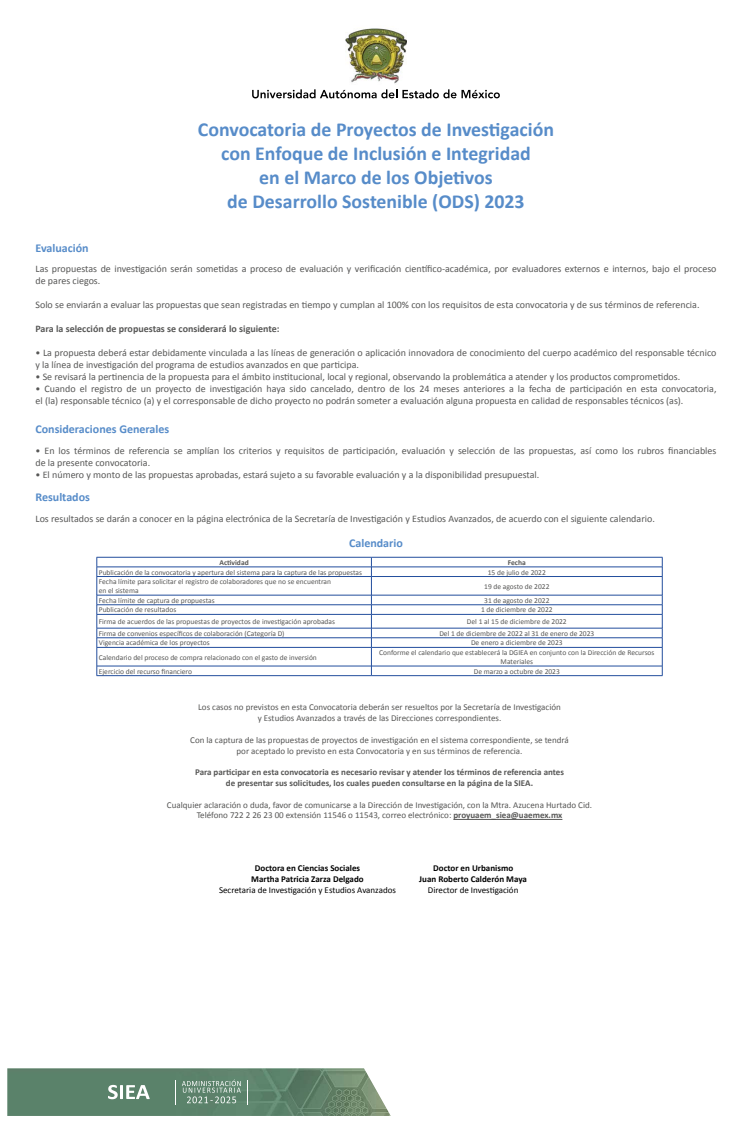
<style>
.page{position:relative;width:752px;height:1134px;background:#fff}
.page>*{position:absolute;margin:0;border:0;box-sizing:border-box;transform-origin:0 0}
.t1{font:700 19.85px/23.8px "Calibri";color:#578cc9;text-align:center}
.t2{font:700 12px "Calibri";color:#578cc9}
.t3{font:10px/12px "Calibri";color:#575756}
.t4{font:700 10px "Calibri";color:#575756}
.t5{font:9px/10.8px "Calibri";color:#575756;text-align:center}
.t6{font:700 9px/10.8px "Calibri";color:#575756;text-align:center}
.t7{font:700 9px/10.8px "Calibri";color:#000;text-align:center}
.t8{font:9px "Calibri";color:#000}
.t9{font:7.5px/9px "Calibri";color:#575756}
.t10{font:700 7.5px "Calibri";color:#575756}
.s1{font-weight:700}
</style>
<div class="page">
<hr style="left:453px;top:819px;width:109px;height:1px;background:#575756">
<hr style="left:96px;top:638px;width:275px;height:1px;background:#234e9d">
<hr style="left:371px;top:638px;width:290px;height:1px;background:#234e9d">
<hr style="left:96px;top:647px;width:275px;height:1px;background:#234e9d">
<hr style="left:371px;top:647px;width:291px;height:1px;background:#234e9d">
<hr style="left:96px;top:595px;width:275px;height:1px;background:#234e9c">
<hr style="left:371px;top:595px;width:291px;height:1px;background:#234e9c">
<hr style="left:96px;top:605px;width:275px;height:1px;background:#234e9c">
<hr style="left:371px;top:605px;width:291px;height:1px;background:#234e9c">
<hr style="left:371px;top:557px;width:291px;height:1px;background:#234e9d">
<hr style="left:371px;top:675px;width:291px;height:1px;background:#234e9d">
<hr style="left:96px;top:675px;width:275px;height:1px;background:#234e9d">
<hr style="left:96px;top:576px;width:275px;height:1px;background:#234e9d">
<hr style="left:371px;top:614px;width:291px;height:1px;background:#234e9d">
<hr style="left:371px;top:628px;width:291px;height:1px;background:#234e9d">
<hr style="left:371px;top:666px;width:291px;height:1px;background:#234e9d">
<hr style="left:96px;top:614px;width:275px;height:1px;background:#234e9d">
<hr style="left:97px;top:628px;width:274px;height:1px;background:#234e9d">
<hr style="left:97px;top:666px;width:274px;height:1px;background:#234e9d">
<hr style="left:96px;top:557px;width:275px;height:1px;background:#234e9d">
<hr style="left:97px;top:567px;width:274px;height:1px;background:#234e9d">
<svg style="left:96px;top:557px;width:1px;height:118px"></svg>
<hr style="left:371px;top:567px;width:291px;height:1px;background:#234e9d">
<hr style="left:371px;top:576px;width:291px;height:1px;background:#234e9d">
<svg style="left:371px;top:557px;width:1px;height:118px"></svg>
<svg style="left:661px;top:557px;width:1px;height:118px"></svg>
<img style="left:7px;top:1068px;width:383px;height:48px">
<svg style="left:108px;top:1085px;width:42px;height:14px"></svg>
<svg style="left:182px;top:1079px;width:59px;height:24px"></svg>
<svg style="left:175px;top:1080px;width:1px;height:24px"></svg>
<svg style="left:247px;top:1080px;width:1px;height:24px"></svg>
<svg style="left:252px;top:89px;width:247px;height:9px"></svg>
<img style="left:345px;top:28px;width:62px;height:56px">
<h1 class="t1" style="left:198px;top:117px;width:357px">Convocatoria de Proyectos de Investigación con Enfoque de Inclusión e Integridad<br>en el Marco de los Objetivos<br>de Desarrollo Sostenible (ODS) 2023</h1>
<p class="t2" style="left:35px;top:240px;width:55px">Evaluación</p>
<p class="t3" style="left:35px;top:262px;width:682px">Las propuestas de investigación serán sometidas a proceso de evaluación y verificación científico-académica, por evaluadores externos e internos, bajo el proceso de pares ciegos.</p>
<p class="t3" style="left:35px;top:298px;width:665px">Solo se enviarán a evaluar las propuestas que sean registradas en tiempo y cumplan al 100% con los requisitos de esta convocatoria y de sus términos de referencia.</p>
<p class="t4" style="left:35px;top:321px;width:245px">Para la selección de propuestas se considerará lo siguiente:</p>
<p class="t3" style="left:35px;top:346px;width:682px">• La propuesta deberá estar debidamente vinculada a las líneas de generación o aplicación innovadora de conocimiento del cuerpo académico del responsable técnico y la línea de investigación del programa de estudios avanzados en que participa.</p>
<p class="t3" style="left:35px;top:370px;width:646px">• Se revisará la pertinencia de la propuesta para el ámbito institucional, local y regional, observando la problemática a atender y los productos comprometidos.</p>
<p class="t3" style="left:35px;top:382px;width:682px">• Cuando el registro de un proyecto de investigación haya sido cancelado, dentro de los 24 meses anteriores a la fecha de participación en esta convocatoria, el (la) responsable técnico (a) y el corresponsable de dicho proyecto no podrán someter a evaluación alguna propuesta en calidad de responsables técnicos (as).</p>
<p class="t2" style="left:35px;top:420px;width:135px">Consideraciones Generales</p>
<p class="t3" style="left:35px;top:444px;width:682px">• En los términos de referencia se amplían los criterios y requisitos de participación, evaluación y selección de las propuestas, así como los rubros financiables de la presente convocatoria.</p>
<p class="t3" style="left:35px;top:468px;width:505px">• El número y monto de las propuestas aprobadas, estará sujeto a su favorable evaluación y a la disponibilidad presupuestal.</p>
<p class="t2" style="left:35px;top:489px;width:56px">Resultados</p>
<p class="t3" style="left:35px;top:512px;width:620px">Los resultados se darán a conocer en la página electrónica de la Secretaría de Investigación y Estudios Avanzados, de acuerdo con el siguiente calendario.</p>
<p class="t2" style="left:349px;top:535px;width:55px">Calendario</p>
<p class="t10" style="left:219px;top:557px;width:31px">Actividad</p>
<p class="t10" style="left:507px;top:557px;width:19px">Fecha</p>
<p class="t9" style="left:99px;top:567px;width:264px">Publicación de la convocatoria y apertura del sistema para la captura de las propuestas</p>
<p class="t9" style="left:487px;top:567px;width:60px">15 de julio de 2022</p>
<p class="t9" style="left:99px;top:577px;width:234px">Fecha límite para solicitar el registro de colaboradores que no se encuentran en el sistema</p>
<p class="t9" style="left:484px;top:581px;width:67px">19 de agosto de 2022</p>
<p class="t9" style="left:99px;top:595px;width:117px">Fecha límite de captura de propuestas</p>
<p class="t9" style="left:484px;top:595px;width:67px">31 de agosto de 2022</p>
<p class="t9" style="left:99px;top:605px;width:79px">Publicación de resultados</p>
<p class="t9" style="left:480px;top:605px;width:73px">1 de diciembre de 2022</p>
<p class="t9" style="left:99px;top:617px;width:238px">Firma de acuerdos de las propuestas de proyectos de investigación aprobadas</p>
<p class="t9" style="left:466px;top:617px;width:101px">Del 1 al 15 de diciembre de 2022</p>
<p class="t9" style="left:99px;top:628px;width:187px">Firma de convenios específicos de colaboración (Categoría D)</p>
<p class="t9" style="left:439px;top:628px;width:156px">Del 1 de diciembre de 2022 al 31 de enero de 2023</p>
<p class="t9" style="left:99px;top:638px;width:112px">Vigencia académica de los proyectos</p>
<p class="t9" style="left:470px;top:638px;width:93px">De enero a diciembre de 2023</p>
<p class="t9" style="left:99px;top:652px;width:219px">Calendario del proceso de compra relacionado con el gasto de inversión</p>
<p class="t9" style="left:379px;top:648px;width:277px;text-align:center">Conforme el calendario que establecerá la DGIEA en conjunto con la Dirección de Recursos<br>Materiales</p>
<p class="t9" style="left:99px;top:666px;width:95px">Ejercicio del recurso financiero</p>
<p class="t9" style="left:473px;top:666px;width:88px">De marzo a octubre de 2023</p>
<p class="t5" style="left:198px;top:701px;width:364px">Los casos no previstos en esta Convocatoria deberán ser resueltos por la Secretaría de Investigación y Estudios Avanzados a través de las Direcciones correspondientes.</p>
<p class="t5" style="left:190px;top:734px;width:380px">Con la captura de las propuestas de proyectos de investigación en el sistema correspondiente, se tendrá por aceptado lo previsto en esta Convocatoria y en sus términos de referencia.</p>
<p class="t6" style="left:195px;top:766px;width:370px">Para participar en esta convocatoria es necesario revisar y atender los términos de referencia antes de presentar sus solicitudes, los cuales pueden consultarse en la página de la SIEA.</p>
<p class="t5" style="left:167px;top:799px;width:426px">Cualquier aclaración o duda, favor de comunicarse a la Dirección de Investigación, con la Mtra. Azucena Hurtado Cid.<br>Teléfono 722 2 26 23 00 extensión 11546 o 11543, correo electrónico: <span class="s1">proyuaem_siea@uaemex.mx</span></p>
<p class="t7" style="left:251px;top:863px;width:114px">Doctora en Ciencias Sociales<br>Martha Patricia Zarza Delgado</p>
<p class="t8" style="left:219px;top:884px;width:178px">Secretaria de Investigación y Estudios Avanzados</p>
<p class="t7" style="left:419px;top:863px;width:109px">Doctor en Urbanismo<br>Juan Roberto Calderón Maya</p>
<p class="t8" style="left:427px;top:884px;width:92px">Director de Investigación</p>
</div>
